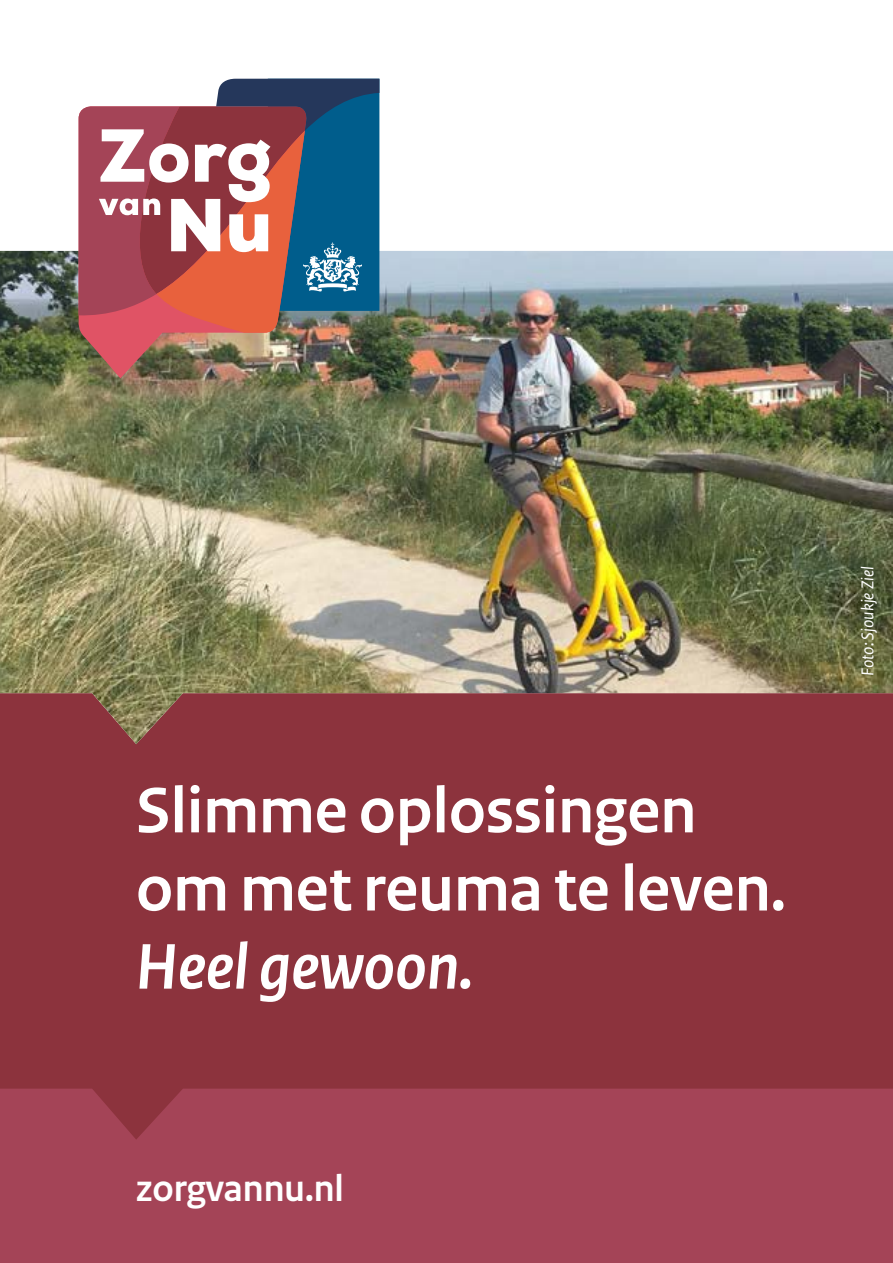
<style>
.page{position:relative;width:893px;height:1263px;background:#fff}
.page>*{position:absolute;margin:0;border:0;box-sizing:border-box;transform-origin:0 0}
.t1{font:700 67.8px/78px "Rijksoverheid Sans Heading";color:#fff}
.t2{font:700 39px "Rijksoverheid Sans Heading";color:#fff}
.t3{font:italic 18px "Rijksoverheid Sans Text";color:#fff}
.s1{font-style:italic}
</style>
<div class="page">
<div style="left:0;top:1089px;width:893px;height:174px;background:#a44457"></div>
<svg style="left:0;top:744px;width:893px;height:395px;fill:#8c333d"></svg>
<img style="left:0;top:251px;width:893px;height:493px">
<img style="left:78px;top:333px;width:229px;height:45px">
<svg style="left:78px;top:79px;width:302px;height:254px"></svg>
<p class="t1" style="left:136px;top:773px;width:651px">Slimme oplossingen om met reuma te leven.<br><span class="s1">Heel gewoon.</span></p>
<p class="t2" style="left:136px;top:1166px;width:209px">zorgvannu.nl</p>
<p class="t3" style="left:858px;top:676px;width:111px;rotate:-90deg">Foto: Sjoukje Ziel</p>
</div>
